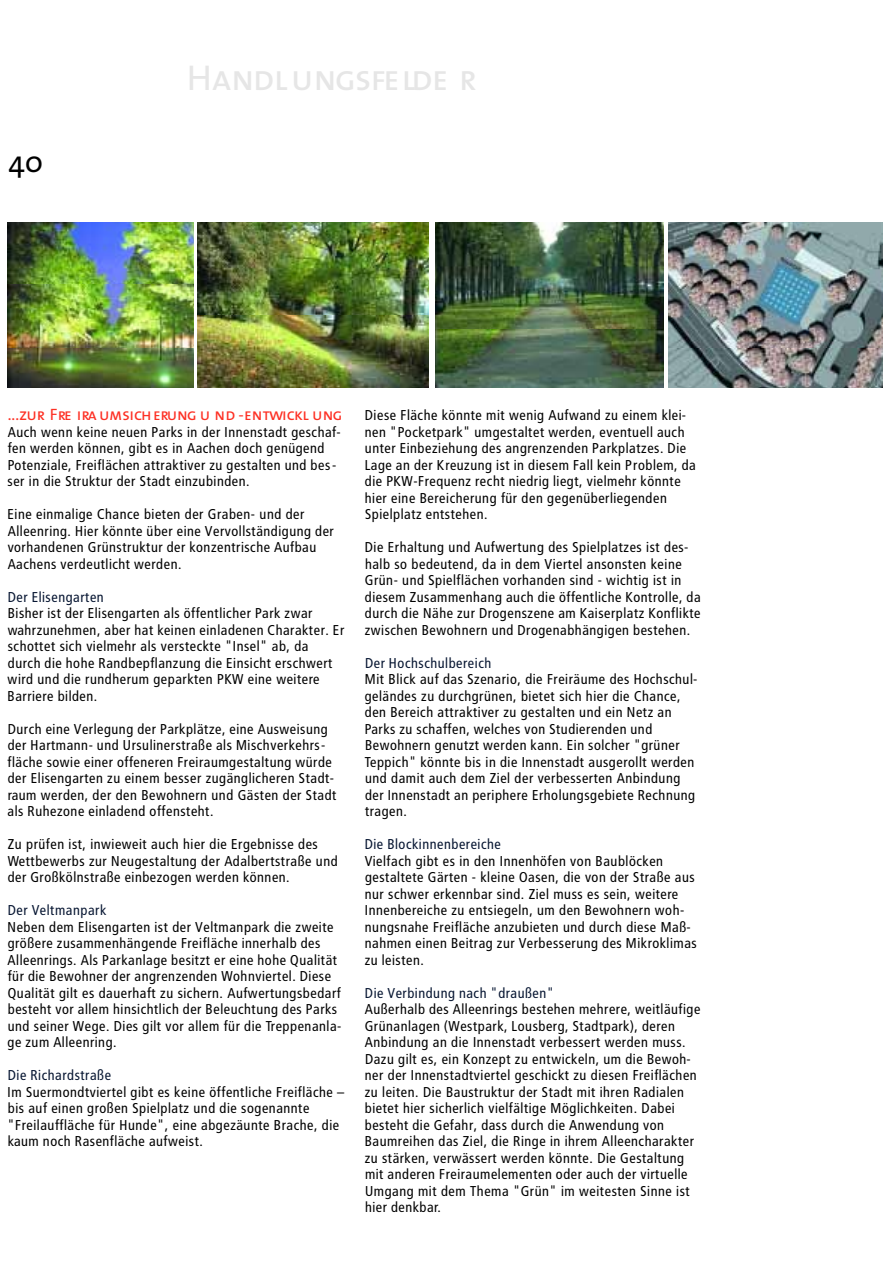
<style>
.page{position:relative;width:893px;height:1265px;background:#fff}
.page>*{position:absolute;margin:0;border:0;box-sizing:border-box;transform-origin:0 0}
.t1{font:36px "The Mix Caps";color:#e6e6e6}
.t2{font:30px "The Mix";color:#000}
.t3{font:16.5px "The Mix Caps";color:#fd3024}
.t4{font:14.25px/16.5px "Transit";color:#000}
.t5{font:14.25px "Transit";color:#071632}
</style>
<div class="page">
<img style="left:7px;top:222px;width:186px;height:165px">
<img style="left:197px;top:222px;width:231px;height:165px">
<img style="left:435px;top:222px;width:228px;height:165px">
<img style="left:668px;top:222px;width:214px;height:165px">
<h2 class="t2" style="left:8px;top:150px;width:36px">40</h2>
<h1 class="t1" style="left:187px;top:63px;width:287px">Handl ungsfelde r</h1>
<p class="t3" style="left:8px;top:408px;width:335px">...zur Fre iraumsicherung u nd -entwickl ung</p>
<p class="t4" style="left:8px;top:424px;width:335px">Auch wenn keine neuen Parks in der Innenstadt geschaf&shy;fen werden können, gibt es in Aachen doch genügend Potenziale, Freiflächen attraktiver zu gestalten und bes&shy;ser in die Struktur der Stadt einzubinden.</p>
<p class="t4" style="left:8px;top:507px;width:328px">Eine einmalige Chance bieten der Graben- und der Alleenring. Hier könnte über eine Vervollständigung der vorhandenen Grünstruktur der konzentrische Aufbau Aachens verdeutlicht werden.</p>
<p class="t5" style="left:8px;top:590px;width:98px">Der Elisengarten</p>
<p class="t4" style="left:8px;top:606px;width:339px">Bisher ist der Elisengarten als öffentlicher Park zwar wahrzunehmen, aber hat keinen einladenen Charakter. Er schottet sich vielmehr als versteckte "Insel" ab, da durch die hohe Randbepflanzung die Einsicht erschwert wird und die rundherum geparkten PKW eine weitere Barriere bilden.</p>
<p class="t4" style="left:8px;top:721px;width:331px">Durch eine Verlegung der Parkplätze, eine Ausweisung der Hartmann- und Ursulinerstraße als Mischverkehrs&shy;fläche sowie einer offeneren Freiraumgestaltung würde der Elisengarten zu einem besser zugänglicheren Stadt&shy;raum werden, der den Bewohnern und Gästen der Stadt als Ruhezone einladend offensteht.</p>
<p class="t4" style="left:8px;top:837px;width:332px">Zu prüfen ist, inwieweit auch hier die Ergebnisse des<br>Wettbewerbs zur Neugestaltung der Adalbertstraße und der Großkölnstraße einbezogen werden können.</p>
<p class="t5" style="left:8px;top:904px;width:100px">Der Veltmanpark</p>
<p class="t4" style="left:8px;top:919px;width:336px">Neben dem Elisengarten ist der Veltmanpark die zweite größere zusammenhängende Freifläche innerhalb des Alleenrings. Als Parkanlage besitzt er eine hohe Qualität für die Bewohner der angrenzenden Wohnviertel. Diese Qualität gilt es dauerhaft zu sichern. Aufwertungsbedarf besteht vor allem hinsichtlich der Beleuchtung des Parks und seiner Wege. Dies gilt vor allem für die Treppenanla&shy;ge zum Alleenring.</p>
<p class="t5" style="left:8px;top:1069px;width:105px">Die Richardstraße</p>
<p class="t4" style="left:8px;top:1084px;width:338px">Im Suermondtviertel gibt es keine öffentliche Freifläche – bis auf einen großen Spielplatz und die sogenannte "Freilauffläche für Hunde", eine abgezäunte Brache, die kaum noch Rasenfläche aufweist.</p>
<p class="t4" style="left:365px;top:408px;width:333px">Diese Fläche könnte mit wenig Aufwand zu einem klei&shy;nen "Pocketpark" umgestaltet werden, eventuell auch unter Einbeziehung des angrenzenden Parkplatzes. Die Lage an der Kreuzung ist in diesem Fall kein Problem, da die PKW-Frequenz recht niedrig liegt, vielmehr könnte hier eine Bereicherung für den gegenüberliegenden Spielplatz entstehen.</p>
<p class="t4" style="left:365px;top:540px;width:338px">Die Erhaltung und Aufwertung des Spielplatzes ist des&shy;halb so bedeutend, da in dem Viertel ansonsten keine Grün- und Spielflächen vorhanden sind - wichtig ist in diesem Zusammenhang auch die öffentliche Kontrolle, da durch die Nähe zur Drogenszene am Kaiserplatz Konflikte zwischen Bewohnern und Drogenabhängigen bestehen.</p>
<p class="t5" style="left:365px;top:656px;width:128px">Der Hochschulbereich</p>
<p class="t4" style="left:365px;top:672px;width:335px">Mit Blick auf das Szenario, die Freiräume des Hochschul&shy;geländes zu durchgrünen, bietet sich hier die Chance, den Bereich attraktiver zu gestalten und ein Netz an Parks zu schaffen, welches von Studierenden und Bewohnern genutzt werden kann. Ein solcher "grüner Teppich" könnte bis in die Innenstadt ausgerollt werden und damit auch dem Ziel der verbesserten Anbindung der Innenstadt an periphere Erholungsgebiete Rechnung tragen.</p>
<p class="t5" style="left:365px;top:838px;width:138px">Die Blockinnenbereiche</p>
<p class="t4" style="left:365px;top:853px;width:334px">Vielfach gibt es in den Innenhöfen von Baublöcken gestaltete Gärten - kleine Oasen, die von der Straße aus nur schwer erkennbar sind. Ziel muss es sein, weitere Innenbereiche zu entsiegeln, um den Bewohnern woh&shy;nungsnahe Freifläche anzubieten und durch diese Maß&shy;nahmen einen Beitrag zur Verbesserung des Mikroklimas zu leisten.</p>
<p class="t5" style="left:365px;top:986px;width:191px">Die Verbindung nach "draußen"</p>
<p class="t4" style="left:365px;top:1002px;width:338px">Außerhalb des Alleenrings bestehen mehrere, weitläufige Grünanlagen (Westpark, Lousberg, Stadtpark), deren Anbindung an die Innenstadt verbessert werden muss.<br>Dazu gilt es, ein Konzept zu entwickeln, um die Bewoh&shy;ner der Innenstadtviertel geschickt zu diesen Freiflächen zu leiten. Die Baustruktur der Stadt mit ihren Radialen bietet hier sicherlich vielfältige Möglichkeiten. Dabei besteht die Gefahr, dass durch die Anwendung von Baumreihen das Ziel, die Ringe in ihrem Alleencharakter zu stärken, verwässert werden könnte. Die Gestaltung mit anderen Freiraumelementen oder auch der virtuelle Umgang mit dem Thema "Grün" im weitesten Sinne ist hier denkbar.</p>
</div>
